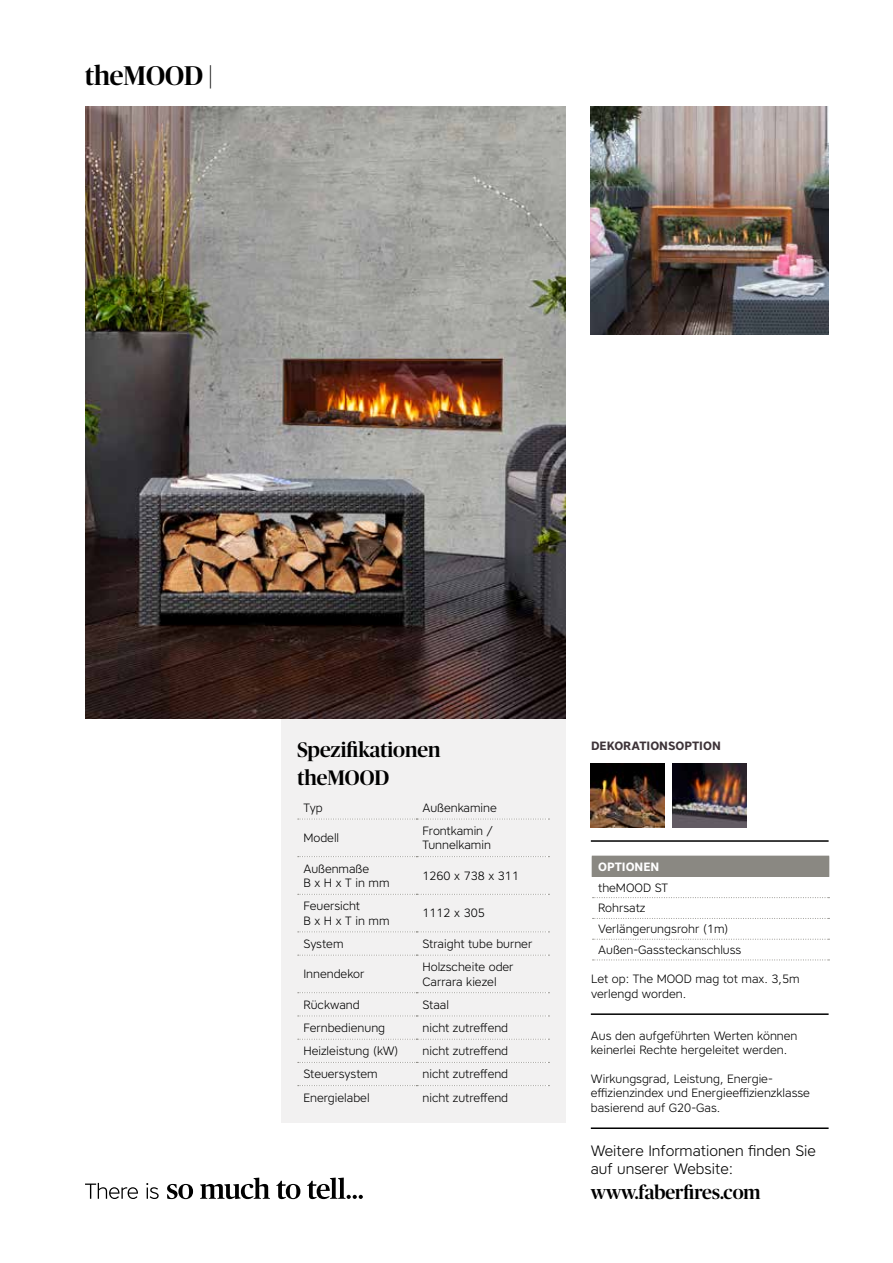
<style>
.page{position:relative;width:893px;height:1263px;background:#fff}
.page>*{position:absolute;margin:0;border:0;box-sizing:border-box;transform-origin:0 0}
.t1{font:500 27px "Publico Banner";color:#000}
.t2{font:500 21px/28.5px "Publico Banner";color:#000}
.t3{font:500 19.35px "Publico Banner";color:#000}
.t4{font:300 15px/18px "Core Sans A35";color:#000}
.t5{font:300 12px/14.4px "Core Sans A35";color:#000}
.t6{font:700 12px "Core Sans A65";color:#3e3439}
.t7{font:700 12px "Core Sans A65";color:#fff}
</style>
<div class="page">
<div style="left:281px;top:711px;width:285px;height:412px;background:#f2f1f1"></div>
<svg style="left:298px;top:819px;width:251px;height:1px"></svg>
<svg style="left:298px;top:856px;width:251px;height:1px"></svg>
<svg style="left:298px;top:894px;width:251px;height:1px"></svg>
<svg style="left:298px;top:931px;width:251px;height:1px"></svg>
<svg style="left:298px;top:955px;width:251px;height:1px"></svg>
<svg style="left:298px;top:992px;width:251px;height:1px"></svg>
<svg style="left:298px;top:1015px;width:251px;height:1px"></svg>
<svg style="left:298px;top:1039px;width:251px;height:1px"></svg>
<svg style="left:298px;top:1062px;width:251px;height:1px"></svg>
<svg style="left:298px;top:1085px;width:251px;height:1px"></svg>
<img style="left:85px;top:106px;width:481px;height:613px">
<img style="left:591px;top:106px;width:237px;height:229px">
<hr style="left:591px;top:840px;width:238px;height:2px;background:#000">
<hr style="left:591px;top:1013px;width:238px;height:2px;background:#000">
<hr style="left:591px;top:1127px;width:238px;height:2px;background:#000">
<svg style="left:85px;top:1177px;width:278px;height:22px"></svg>
<div style="left:592px;top:856px;width:237px;height:21px;background:#8a8882"></div>
<svg style="left:593px;top:897px;width:236px;height:1px"></svg>
<svg style="left:593px;top:918px;width:236px;height:1px"></svg>
<svg style="left:593px;top:939px;width:236px;height:1px"></svg>
<svg style="left:593px;top:959px;width:236px;height:1px"></svg>
<img style="left:591px;top:764px;width:73px;height:64px">
<img style="left:673px;top:764px;width:73px;height:64px">
<h1 class="t1" style="left:85px;top:57px;width:130px">theMOOD |</h1>
<h2 class="t2" style="left:297px;top:734px;width:145px">Spezifikationen theMOOD</h2>
<p class="t5" style="left:303px;top:800px;width:21px">Typ</p>
<p class="t5" style="left:422px;top:800px;width:76px">Außenkamine</p>
<p class="t5" style="left:303px;top:830px;width:37px">Modell</p>
<p class="t5" style="left:422px;top:823px;width:72px">Frontkamin /<br>Tunnelkamin</p>
<p class="t5" style="left:303px;top:861px;width:88px">Außenmaße<br>B x H x T in mm</p>
<p class="t5" style="left:422px;top:868px;width:98px">1260 x 738 x 311</p>
<p class="t5" style="left:303px;top:899px;width:88px">Feuersicht<br>B x H x T in mm</p>
<p class="t5" style="left:422px;top:906px;width:64px">1112 x 305</p>
<p class="t5" style="left:303px;top:936px;width:42px">System</p>
<p class="t5" style="left:422px;top:936px;width:111px">Straight tube burner</p>
<p class="t5" style="left:303px;top:967px;width:62px">Innendekor</p>
<p class="t5" style="left:422px;top:959px;width:93px">Holzscheite oder<br>Carrara kiezel</p>
<p class="t5" style="left:303px;top:997px;width:58px">Rückwand</p>
<p class="t5" style="left:422px;top:997px;width:28px">Staal</p>
<p class="t5" style="left:303px;top:1020px;width:83px">Fernbedienung</p>
<p class="t5" style="left:422px;top:1020px;width:87px">nicht zutreffend</p>
<p class="t5" style="left:303px;top:1043px;width:97px">Heizleistung (kW)</p>
<p class="t5" style="left:422px;top:1043px;width:87px">nicht zutreffend</p>
<p class="t5" style="left:303px;top:1067px;width:76px">Steuersystem</p>
<p class="t5" style="left:422px;top:1067px;width:87px">nicht zutreffend</p>
<p class="t5" style="left:303px;top:1090px;width:68px">Energielabel</p>
<p class="t5" style="left:422px;top:1090px;width:87px">nicht zutreffend</p>
<p class="t6" style="left:591px;top:737px;width:131px">DEKORATIONSOPTION</p>
<p class="t7" style="left:598px;top:859px;width:63px">OPTIONEN</p>
<p class="t5" style="left:598px;top:877px;width:145px;line-height:20.7px">theMOOD ST<br>Rohrsatz<br>Verlängerungsrohr (1m)<br>Außen-Gassteckanschluss</p>
<p class="t5" style="left:591px;top:971px;width:210px">Let op: The MOOD mag tot max. 3,5m verlengd worden.</p>
<p class="t5" style="left:591px;top:1028px;width:208px">Aus den aufgeführten Werten können keinerlei Rechte hergeleitet werden.</p>
<p class="t5" style="left:591px;top:1071px;width:221px">Wirkungsgrad, Leistung, Energie&shy;effizienzindex und Energieeffizienzklasse basierend auf G20-Gas.</p>
<p class="t4" style="left:591px;top:1141px;width:227px">Weitere Informationen finden Sie auf unserer Website:</p>
<h3 class="t3" style="left:591px;top:1179px;width:171px">www.faberfires.com</h3>
</div>
